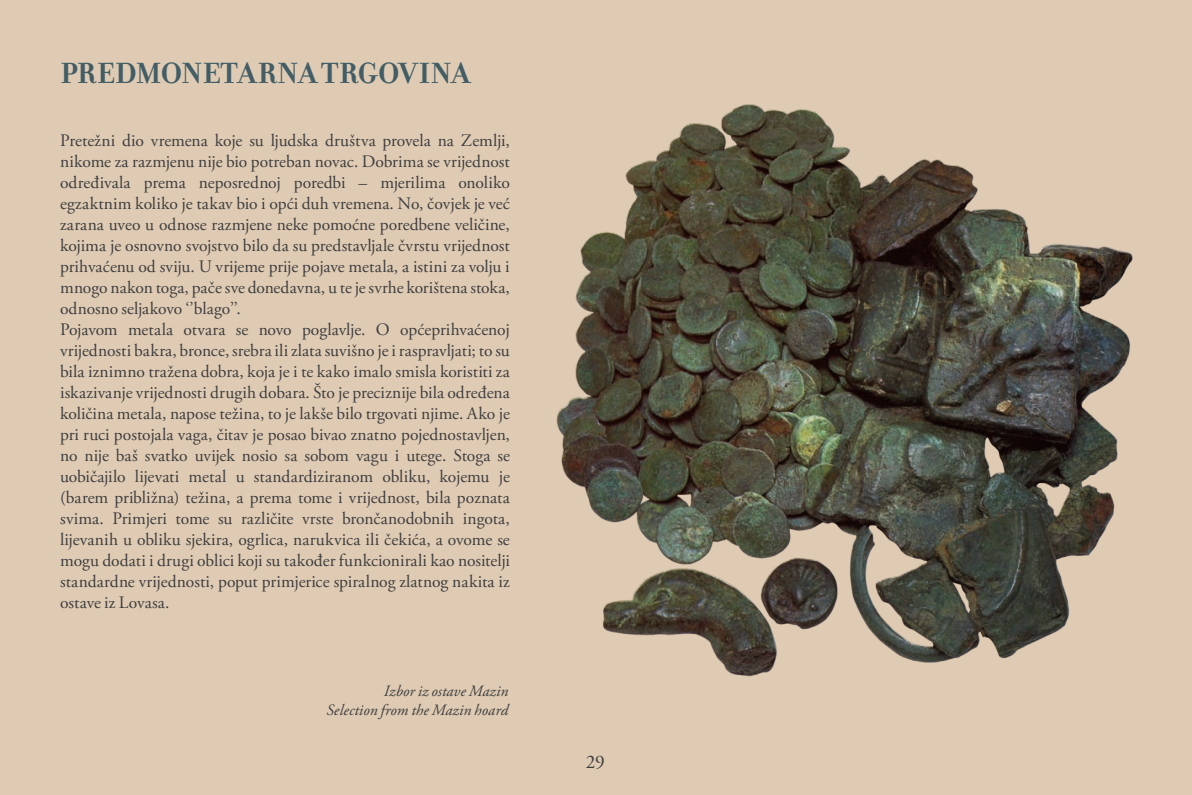
<style>
.page{position:relative;width:1192px;height:795px;background:#fff}
.page>*{position:absolute;margin:0;border:0;box-sizing:border-box;transform-origin:0 0}
.t1{font:700 31.5px "Filosofia";letter-spacing:.005em;color:#425d66}
.t2{font:19.25px "Adobe Garamond Pro";color:#3e3e3f}
.t3{font:17.5px/21px "Adobe Garamond Pro";color:#3e3e3f}
.t4{font:italic 15.75px/19.2px "Adobe Garamond Pro";letter-spacing:.005em;color:#3e3e3f;text-align:right}
</style>
<div class="page">
<hr style="left:0;top:0;width:1px;height:795px;background:#dfcbb3">
<div style="left:1px;top:0;width:1191px;height:795px;background:#dfcbb3"></div>
<img style="left:556px;top:104px;width:577px;height:573px">
<h1 class="t1" style="left:60px;top:54px;width:411px">PREDMONETARNA TRGOVINA</h1>
<p class="t3" style="left:60px;top:131px;width:451px">Pretežni dio vremena koje su ljudska društva provela na Zemlji, nikome za razmjenu nije bio potreban novac. Dobrima se vrijednost određivala prema neposrednoj poredbi – mjerilima onoliko egzaktnim koliko je takav bio i opći duh vremena. No, čovjek je već zarana uveo u odnose razmjene neke pomoćne poredbene veličine, kojima je osnovno svojstvo bilo da su predstavljale čvrstu vrijednost prihvaćenu od sviju. U vrijeme prije pojave metala, a istini za volju i mnogo nakon toga, pače sve donedavna, u te je svrhe korištena stoka, odnosno seljakovo ‘’blago’’.<br>Pojavom metala otvara se novo poglavlje. O općeprihvaćenoj vrijednosti bakra, bronce, srebra ili zlata suvišno je i raspravljati; to su bila iznimno tražena dobra, koja je i te kako imalo smisla koristiti za iskazivanje vrijednosti drugih dobara. Što je preciznije bila određena količina metala, napose težina, to je lakše bilo trgovati njime. Ako je pri ruci postojala vaga, čitav je posao bivao znatno pojednostavljen, no nije baš svatko uvijek nosio sa sobom vagu i utege. Stoga se uobičajilo lijevati metal u standardiziranom obliku, kojemu je (barem približna) težina, a prema tome i vrijednost, bila poznata svima. Primjeri tome su različite vrste brončanodobnih ingota, lijevanih u obliku sjekira, ogrlica, narukvica ili čekića, a ovome se mogu dodati i drugi oblici koji su također funkcionirali kao nositelji standardne vrijednosti, poput primjerice spiralnog zlatnog nakita iz ostave iz Lovasa.</p>
<p class="t4" style="left:326px;top:681px;width:183px">Izbor iz ostave Mazin<br>Selection from the Mazin hoard</p>
<p class="t2" style="left:586px;top:750px;width:20px">29</p>
</div>
